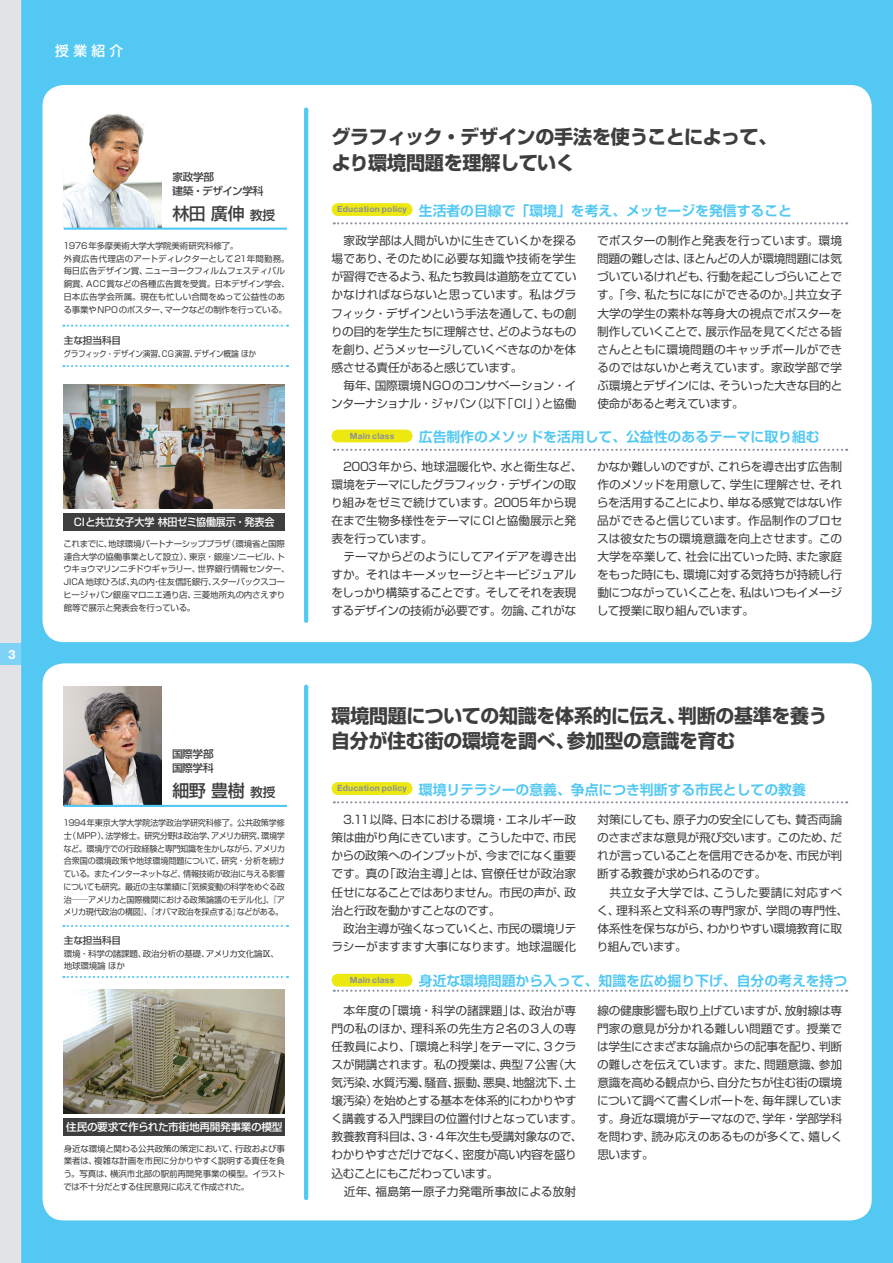
<style>
.page{position:relative;width:893px;height:1263px;background:#52c8f3}
.page>*{position:absolute;margin:0;border:0;box-sizing:border-box;transform-origin:0 0}
.t1{font:700 19.2px/25.5px "Shin Go Pro";letter-spacing:-.015em;color:#3e3e3f}
.t2{font:500 16.95px "Shin Go Pro";letter-spacing:-.03em;color:#3e3e3f}
.t3{font:700 13.8px "Shin Go Pro De";color:#52c8f3}
.t4{font:500 13.8px "Shin Go Pro";color:#fff}
.t5{font:11.7px/18px "Shin Go Pro";letter-spacing:-.025em;color:#3e3e3f}
.t6{font:500 10.65px/13.8px "Shin Go Pro";letter-spacing:-.025em;color:#3e3e3f}
.t7{font:500 10.65px "Shin Go Pro";letter-spacing:-.025em;color:#fff;scale:.95 1}
.t8{font:500 10.65px "Shin Go Pro";letter-spacing:-.025em;color:#fff}
.t9{font:500 9.6px "Shin Go Pro";color:#3e3e3f}
.t10{font:8.55px/12.8px "Shin Go Pro";letter-spacing:-.025em;color:#3e3e3f}
.t11{font:8.55px/12.8px "Shin Go Pro";letter-spacing:-.025em;color:#3e3e3f;text-align:justify;scale:.95 1}
.t12{font:700 8.55px "Helvetica Neue";letter-spacing:.025em;color:#8a8f9d}
.t13{font:8.55px "Shin Go Pro";letter-spacing:-.025em;color:#3e3e3f;scale:.9 1}
.s1{font-size:12.75px}
</style>
<div class="page">
<div style="left:43px;top:663px;width:829px;height:557px;background:#fff;border-radius:21px"></div>
<div style="left:43px;top:85px;width:829px;height:557px;background:#fff;border-radius:21px"></div>
<div style="left:64px;top:513px;width:221px;height:17px;background:#3e3e3f"></div>
<div style="left:64px;top:1118px;width:221px;height:17px;background:#3e3e3f"></div>
<div style="left:332px;top:203px;width:80px;height:13px;background:#ece810;border-radius:6px"></div>
<div style="left:332px;top:782px;width:80px;height:13px;background:#ece810;border-radius:6px"></div>
<div style="left:332px;top:974px;width:80px;height:12px;background:#ece810;border-radius:6px"></div>
<img style="left:64px;top:385px;width:221px;height:123px">
<img style="left:64px;top:990px;width:221px;height:123px">
<img style="left:64px;top:687px;width:98px;height:118px">
<svg style="left:334px;top:222px;width:513px;height:2px"></svg>
<svg style="left:334px;top:801px;width:513px;height:2px"></svg>
<div style="left:332px;top:430px;width:80px;height:12px;background:#ece810;border-radius:6px"></div>
<svg style="left:334px;top:449px;width:513px;height:2px"></svg>
<svg style="left:334px;top:990px;width:513px;height:2px"></svg>
<hr style="left:304px;top:109px;width:4px;height:512px;background:#52c8f3">
<hr style="left:304px;top:687px;width:4px;height:511px;background:#52c8f3">
<svg style="left:63px;top:325px;width:225px;height:2px"></svg>
<svg style="left:63px;top:925px;width:225px;height:2px"></svg>
<svg style="left:63px;top:365px;width:225px;height:2px"></svg>
<svg style="left:63px;top:976px;width:225px;height:2px"></svg>
<img style="left:64px;top:114px;width:98px;height:114px">
<hr style="left:64px;top:805px;width:223px;height:2px;background:#52c8f3">
<hr style="left:64px;top:228px;width:223px;height:2px;background:#52c8f3">
<div style="left:0;top:0;width:21px;height:1263px;background:#e2e3e6"></div>
<div style="left:0;top:643px;width:21px;height:21px;background:#7ed2f5"></div>
<p class="t4" style="left:55px;top:40px;width:70px">授業紹介</p>
<p class="t6" style="left:172px;top:169px;width:92px">家政学部<br>建築・デザイン学科</p>
<h2 class="t2" style="left:173px;top:199px;width:104px">林田 廣伸 <span class="s1">教授</span></h2>
<p class="t10" style="left:63px;top:238px;width:228px">1976年多摩美術大学大学院美術研究科修了。<br>外資広告代理店のアートディレクターとして21年間勤務。毎日広告デザイン賞、ニューヨークフィルムフェスティバル銅賞、ACC賞などの各種広告賞を受賞。日本デザイン学会、日本広告学会所属。現在も忙しい合間をぬって公益性のある事業やNPOのポスター、マークなどの制作を行っている。</p>
<p class="t9" style="left:64px;top:332px;width:59px">主な担当科目</p>
<p class="t13" style="left:64px;top:347px;width:215px">グラフィック・デザイン演習、CG演習、デザイン概論 ほか</p>
<p class="t7" style="left:74px;top:513px;width:213px">CIと共立女子大学 林田ゼミ協働展示・発表会</p>
<p class="t10" style="left:63px;top:536px;width:228px">これまでに、地球環境パートナーシッププラザ（環境省と国際連合大学の協働事業として設立）、東京・銀座ソニービル、トウキョウマリンニチドウギャラリー、世界銀行情報センター、<br>JICA地球ひろば、丸の内・住友信託銀行、スターバックスコーヒージャパン銀座マロニエ通り店、三菱地所丸の内さえずり館等で展示と発表会を行っている。</p>
<p class="t6" style="left:172px;top:746px;width:43px">国際学部国際学科</p>
<h2 class="t2" style="left:173px;top:777px;width:104px">細野 豊樹 <span class="s1">教授</span></h2>
<p class="t11" style="left:63px;top:815px;width:235px">1994年東京大学大学院法学政治学研究科修了。公共政策学修士（MPP）、法学修士。研究分野は政治学、アメリカ研究、環境学など。環境庁での行政経験と専門知識を生かしながら、アメリカ合衆国の環境政策や地球環境問題について、研究・分析を続けている。またインターネットなど、情報技術が政治に与える影響についても研究。最近の主な業績に「気候変動の科学をめぐる政治──アメリカと国際機関における政策論議のモデル化」、『アメリカ現代政治の構図』、『オバマ政治を採点する』などがある。</p>
<p class="t9" style="left:64px;top:932px;width:59px">主な担当科目</p>
<p class="t10" style="left:64px;top:947px;width:217px;line-height:11.7px">環境・科学の諸課題、政治分析の基礎、アメリカ文化論Ⅸ、地球環境論 ほか</p>
<p class="t8" style="left:66px;top:1118px;width:218px">住民の要求で作られた市街地再開発事業の模型</p>
<p class="t10" style="left:63px;top:1141px;width:223px;text-align:justify">身近な環境と関わる公共政策の策定において、行政および事業者は、複雑な計画を市民に分かりやすく説明する責任を負う。写真は、横浜市北部の駅前再開発事業の模型。イラストでは不十分だとする住民意見に応えて作成された。</p>
<h1 class="t1" style="left:331px;top:122px;width:447px">グラフィック・デザインの手法を使うことによって、より環境問題を理解していく</h1>
<p class="t12" style="left:337px;top:204px;width:71px">Education policy</p>
<p class="t3" style="left:419px;top:199px;width:375px">生活者の目線で「環境」を考え、メッセージを発信すること</p>
<p class="t5" style="left:331px;top:230px;width:247px">　家政学部は人間がいかに生きていくかを探る場であり、そのために必要な知識や技術を学生が習得できるよう、私たち教員は道筋を立てていかなければならないと思っています。私はグラフィック・デザインという手法を通して、もの創りの目的を学生たちに理解させ、どのようなものを創り、どうメッセージしていくべきなのかを体感させる責任があると感じています。<br>　毎年、国際環境NGOのコンサベーション・インターナショナル・ジャパン（以下「CI」）と協働</p>
<p class="t5" style="left:597px;top:230px;width:247px;text-align:justify">でポスターの制作と発表を行っています。環境問題の難しさは、ほとんどの人が環境問題には気づいているけれども、行動を起こしづらいことです。「今、私たちになにができるのか。」共立女子大学の学生の素朴な等身大の視点でポスターを制作していくことで、展示作品を見てくださる皆さんとともに環境問題のキャッチボールができるのではないかと考えています。家政学部で学ぶ環境とデザインには、そういった大きな目的と使命があると考えています。</p>
<p class="t12" style="left:350px;top:430px;width:46px">Main class</p>
<p class="t3" style="left:419px;top:425px;width:402px">広告制作のメソッドを活用して、公益性のあるテーマに取り組む</p>
<p class="t5" style="left:331px;top:456px;width:253px">　2003年から、地球温暖化や、水と衛生など、環境をテーマにしたグラフィック・デザインの取り組みをゼミで続けています。2005年から現在まで生物多様性をテーマにCIと協働展示と発表を行っています。<br>　テーマからどのようにしてアイデアを導き出すか。それはキーメッセージとキービジュアルをしっかり構築することです。そしてそれを表現するデザインの技術が必要です。勿論、これがな</p>
<p class="t5" style="left:597px;top:456px;width:247px;text-align:justify">かなか難しいのですが、これらを導き出す広告制作のメソッドを用意して、学生に理解させ、それらを活用することにより、単なる感覚ではない作品ができると信じています。作品制作のプロセスは彼女たちの環境意識を向上させます。この大学を卒業して、社会に出ていった時、また家庭をもった時にも、環境に対する気持ちが持続し行動につながっていくことを、私はいつもイメージして授業に取り組んでいます。</p>
<h1 class="t1" style="left:331px;top:701px;width:498px">環境問題についての知識を体系的に伝え、判断の基準を養う自分が住む街の環境を調べ、参加型の意識を育む</h1>
<p class="t12" style="left:337px;top:783px;width:71px">Education policy</p>
<p class="t3" style="left:419px;top:778px;width:388px">環境リテラシーの意義、争点につき判断する市民としての教養</p>
<p class="t5" style="left:331px;top:809px;width:247px">　3.11以降、日本における環境・エネルギー政策は曲がり角にきています。こうした中で、市民からの政策へのインプットが、今までになく重要です。真の「政治主導」とは、官僚任せが政治家任せになることではありません。市民の声が、政治と行政を動かすことなのです。<br>　政治主導が強くなっていくと、市民の環境リテラシーがますます大事になります。地球温暖化</p>
<p class="t5" style="left:597px;top:809px;width:253px">対策にしても、原子力の安全にしても、賛否両論のさまざまな意見が飛び交います。このため、だれが言っていることを信用できるかを、市民が判断する教養が求められるのです。<br>　共立女子大学では、こうした要請に対応すべく、理科系と文科系の専門家が、学問の専門性、体系性を保ちながら、わかりやすい環境教育に取り組んでいます。</p>
<p class="t12" style="left:350px;top:974px;width:46px">Main class</p>
<p class="t3" style="left:419px;top:970px;width:430px">身近な環境問題から入って、知識を広め掘り下げ、自分の考えを持つ</p>
<p class="t5" style="left:331px;top:1000px;width:253px">　本年度の「環境・科学の諸課題」は、政治が専門の私のほか、理科系の先生方2名の3人の専任教員により、「環境と科学」をテーマに、3クラスが開講されます。私の授業は、典型7公害（大気汚染、水質汚濁、騒音、振動、悪臭、地盤沈下、土壌汚染）を始めとする基本を体系的にわかりやすく講義する入門課目の位置付けとなっています。教養教育科目は、３・４年次生も受講対象なので、わかりやすさだけでなく、密度が高い内容を盛り込むことにもこだわっています。<br>　近年、福島第一原子力発電所事故による放射</p>
<p class="t5" style="left:597px;top:1000px;width:247px;text-align:justify">線の健康影響も取り上げていますが、放射線は専門家の意見が分かれる難しい問題です。授業では学生にさまざまな論点からの記事を配り、判断の難しさを伝えています。また、問題意識、参加意識を高める観点から、自分たちが住む街の環境について調べて書くレポートを、毎年課しています。身近な環境がテーマなので、学年・学部学科を問わず、読み応えのあるものが多くて、嬉しく思います。</p>
</div>
